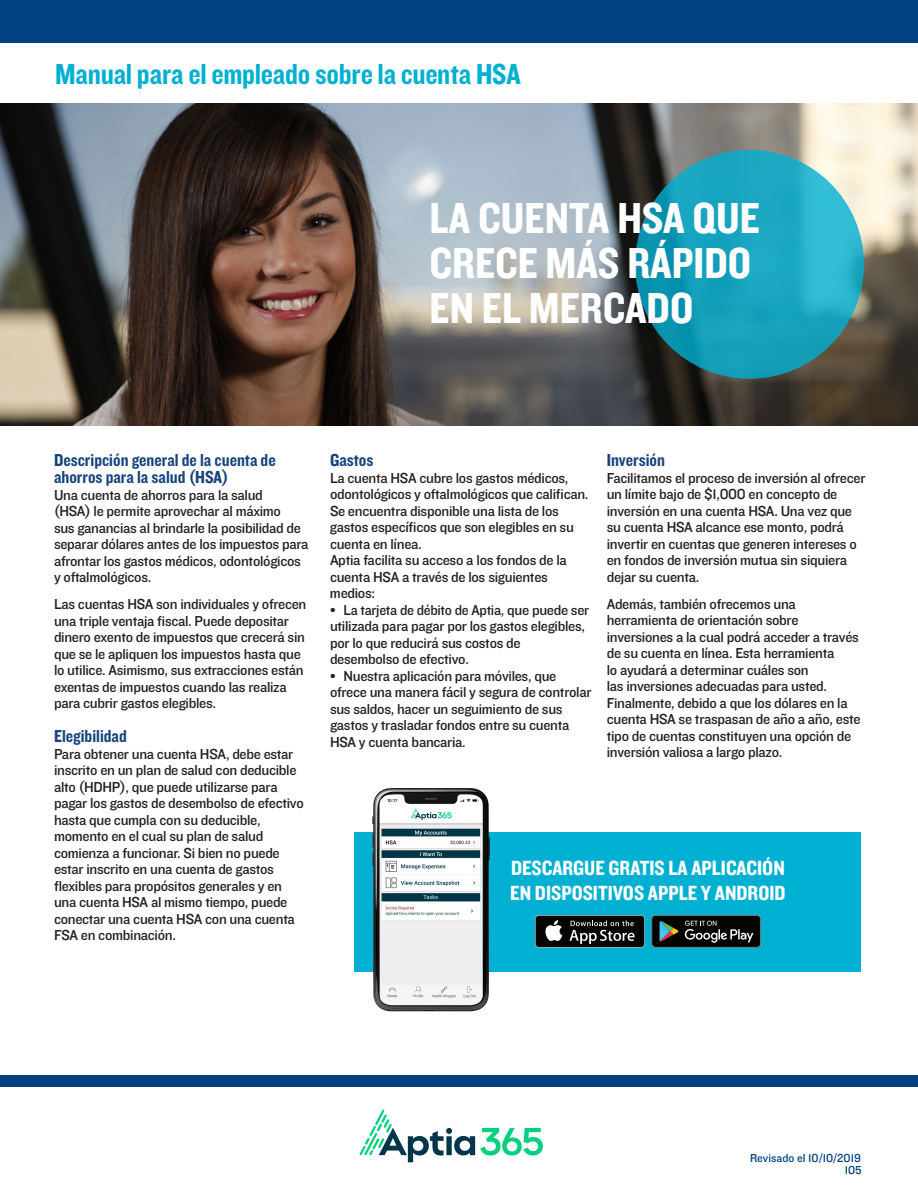
<style>
.page{position:relative;width:918px;height:1188px;background:#fff}
.page>*{position:absolute;margin:0;border:0;box-sizing:border-box;transform-origin:0 0}
.t1{font:45px/45px "Knockout 50 Welterweight";color:#fff}
.t2{font:30px "Knockout 50 Welterweight";letter-spacing:-.01em;color:#00b0d3}
.t3{font:21.3px "Knockout 50 Welterweight";color:#fff}
.t4{font:18px/17.1px "Knockout 50 Welterweight";color:#16437e}
.t5{font:15px/16.5px "Knockout 31 Junior Middlewt";letter-spacing:-.02em;color:#231f20}
.t6{font:12px "Knockout 31 Junior Middlewt";color:#014181}
</style>
<div class="page">
<img style="left:0;top:103px;width:918px;height:322px">
<div style="left:0;top:1075px;width:917px;height:12px;background:#014181"></div>
<div style="left:0;top:0;width:918px;height:43px;background:#014181"></div>
<svg style="left:635px;top:150px;width:229px;height:229px;background:#19a4be"></svg>
<div style="left:354px;top:832px;width:507px;height:139px;background:#00b0d3"></div>
<div style="left:535px;top:915px;width:110px;height:33px;background:#88a0a8;border-radius:4px"></div>
<div style="left:536px;top:916px;width:108px;height:31px;background:#040503;border-radius:3px"></div>
<svg style="left:545px;top:920px;width:17px;height:21px"></svg>
<svg style="left:570px;top:920px;width:65px;height:24px"></svg>
<svg style="left:652px;top:915px;width:109px;height:33px;background:#282e2b"></svg>
<img style="left:373px;top:788px;width:116px;height:224px">
<img style="left:359px;top:1109px;width:184px;height:54px">
<h2 class="t2" style="left:55px;top:54px;width:467px">Manual para el empleado sobre la cuenta HSA</h2>
<h1 class="t1" style="left:430px;top:194px;width:332px">LA CUENTA HSA QUE<br>CRECE MÁS RÁPIDO<br>EN EL MERCADO</h1>
<p class="t4" style="left:54px;top:451px;width:223px">Descripción general de la cuenta de ahorros para la salud (HSA)</p>
<p class="t5" style="left:54px;top:486px;width:256px">Una cuenta de ahorros para la salud<br>(HSA) le permite aprovechar al máximo<br>sus ganancias al brindarle la posibilidad de separar dólares antes de los impuestos para afrontar los gastos médicos, odontológicos y oftalmológicos.</p>
<p class="t5" style="left:54px;top:595px;width:254px">Las cuentas HSA son individuales y ofrecen una triple ventaja fiscal. Puede depositar dinero exento de impuestos que crecerá sin que se le apliquen los impuestos hasta que lo utilice. Asimismo, sus extracciones están exentas de impuestos cuando las realiza para cubrir gastos elegibles.</p>
<p class="t4" style="left:54px;top:727px;width:74px">Elegibilidad</p>
<p class="t5" style="left:54px;top:745px;width:251px">Para obtener una cuenta HSA, debe estar inscrito en un plan de salud con deducible alto (HDHP), que puede utilizarse para pagar los gastos de desembolso de efectivo hasta que cumpla con su deducible, momento en el cual su plan de salud comienza a funcionar. Si bien no puede estar inscrito en una cuenta de gastos flexibles para propósitos generales y en una cuenta HSA al mismo tiempo, puede conectar una cuenta HSA con una cuenta FSA en combinación.</p>
<p class="t4" style="left:330px;top:451px;width:45px">Gastos</p>
<p class="t5" style="left:330px;top:469px;width:260px">La cuenta HSA cubre los gastos médicos, odontológicos y oftalmológicos que califican.<br>Se encuentra disponible una lista de los gastos específicos que son elegibles en su cuenta en línea.<br>Aptia facilita su acceso a los fondos de la cuenta HSA a través de los siguientes medios:</p>
<p class="t5" style="left:330px;top:601px;width:261px">• La tarjeta de débito de Aptia, que puede ser utilizada para pagar por los gastos elegibles, por lo que reducirá sus costos de desembolso de efectivo.</p>
<p class="t5" style="left:330px;top:667px;width:263px">• Nuestra aplicación para móviles, que ofrece una manera fácil y segura de controlar sus saldos, hacer un seguimiento de sus gastos y trasladar fondos entre su cuenta HSA y cuenta bancaria.</p>
<p class="t4" style="left:607px;top:451px;width:60px">Inversión</p>
<p class="t5" style="left:607px;top:469px;width:260px">Facilitamos el proceso de inversión al ofrecer un límite bajo de $1,000 en concepto de inversión en una cuenta HSA. Una vez que su cuenta HSA alcance ese monto, podrá invertir en cuentas que generen intereses o en fondos de inversión mutua sin siquiera dejar su cuenta.</p>
<p class="t5" style="left:607px;top:595px;width:256px">Además, también ofrecemos una herramienta de orientación sobre inversiones a la cual podrá acceder a través de su cuenta en línea. Esta herramienta<br>lo ayudará a determinar cuáles son<br>las inversiones adecuadas para usted.<br>Finalmente, debido a que los dólares en la cuenta HSA se traspasan de año a año, este tipo de cuentas constituyen una opción de inversión valiosa a largo plazo.</p>
<p class="t3" style="left:511px;top:854px;width:275px">DESCARGUE GRATIS LA APLICACIÓN</p>
<p class="t3" style="left:510px;top:879px;width:277px">EN DISPOSITIVOS APPLE Y ANDROID</p>
<p class="t6" style="left:750px;top:1150px;width:112px">Revisado el 10/10/2019</p>
<p class="t6" style="left:845px;top:1162px;width:18px">105</p>
</div>
